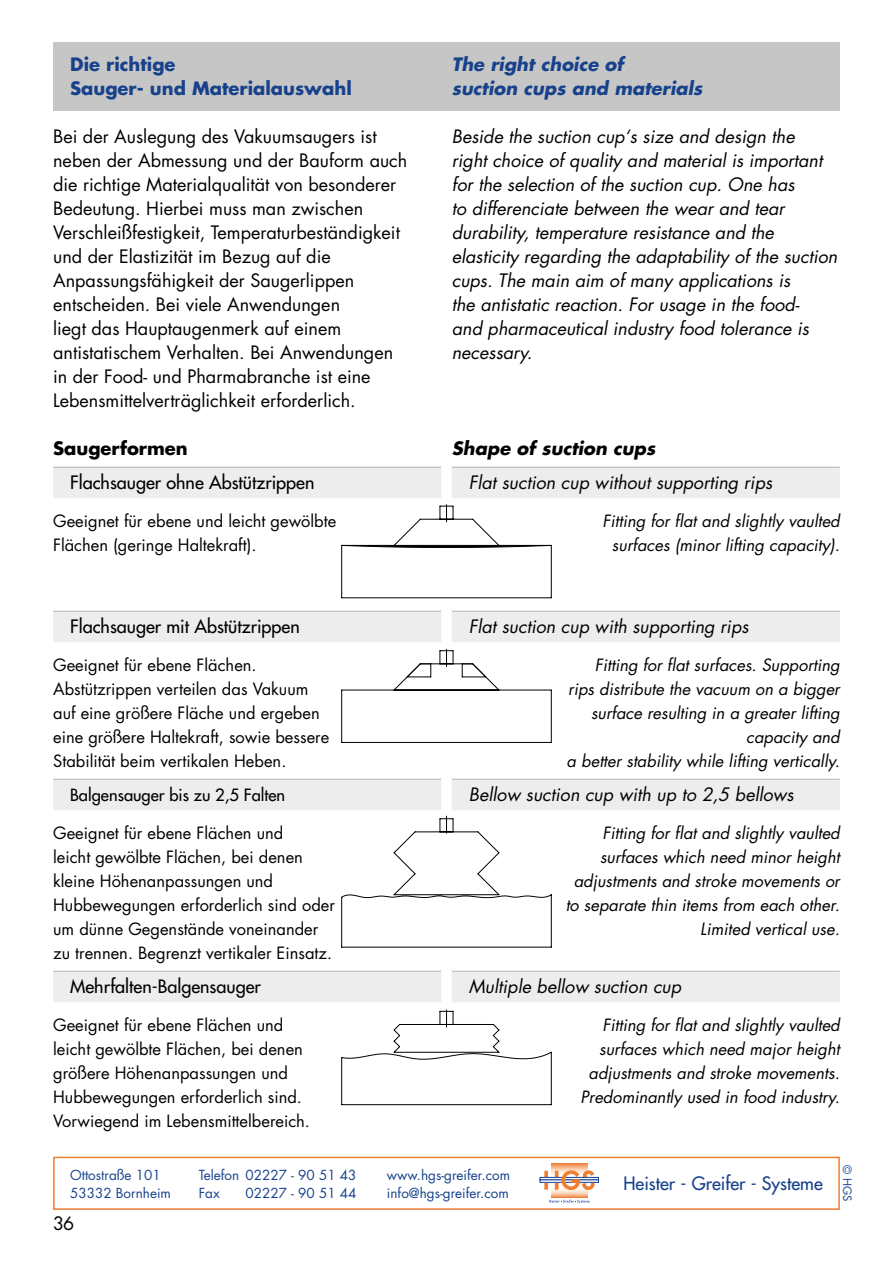
<style>
.page{position:relative;width:893px;height:1263px;background:#fff}
.page>*{position:absolute;margin:0;border:0;box-sizing:border-box;transform-origin:0 0}
.t1{font:italic 18px/24px "Futura";color:#000}
.t2{font:18px/24px "Futura";color:#000}
.t3{font:18px "Futura";color:#000}
.t4{font:italic 700 18px/24px "Futura";color:#17428b}
.t5{font:700 18px/24px "Futura";color:#17428b}
.t6{font:18px "Futura";color:#17428b}
.t7{font:italic 700 18px "Futura";color:#000}
.t8{font:700 18px "Futura";color:#000}
.t9{font:16.5px/24px "Futura";color:#000}
.t10{font:italic 16.5px/24px "Futura";color:#000;text-align:right}
.t11{font:16.5px "Futura";color:#000}
.t12{font:13.5px/18px "Futura";color:#17428b}
.t13{font:11.25px "Futura";color:#17428b}
</style>
<div class="page">
<div style="left:53px;top:1157px;width:787px;height:53px;background:#fff;border:2px solid #f07e31"></div>
<svg style="left:551px;top:1163px;width:37px;height:34px"></svg>
<svg style="left:549px;top:1199px;width:41px;height:4px"></svg>
<div style="left:540px;top:1177px;width:59px;height:3px;border:1px solid #164194"></div>
<div style="left:540px;top:1180px;width:59px;height:2px;border:1px solid #164194"></div>
<svg style="left:544px;top:1170px;width:50px;height:20px"></svg>
<div style="left:53px;top:43px;width:787px;height:68px;background:#c6c6c6"></div>
<hr style="left:53px;top:467px;width:388px;height:1px;background:#c6c6c6">
<div style="left:53px;top:468px;width:388px;height:30px;background:#ededed"></div>
<hr style="left:53px;top:611px;width:388px;height:1px;background:#c6c6c6">
<div style="left:53px;top:612px;width:388px;height:30px;background:#ededed"></div>
<hr style="left:53px;top:779px;width:388px;height:1px;background:#c6c6c6">
<div style="left:53px;top:780px;width:388px;height:30px;background:#ededed"></div>
<hr style="left:53px;top:971px;width:388px;height:1px;background:#c6c6c6">
<div style="left:53px;top:972px;width:388px;height:30px;background:#ededed"></div>
<hr style="left:452px;top:467px;width:388px;height:1px;background:#c6c6c6">
<div style="left:452px;top:468px;width:388px;height:30px;background:#ededed"></div>
<hr style="left:452px;top:611px;width:388px;height:1px;background:#c6c6c6">
<div style="left:452px;top:612px;width:388px;height:30px;background:#ededed"></div>
<hr style="left:452px;top:779px;width:388px;height:1px;background:#c6c6c6">
<div style="left:452px;top:780px;width:388px;height:30px;background:#ededed"></div>
<hr style="left:452px;top:971px;width:388px;height:1px;background:#c6c6c6">
<div style="left:452px;top:972px;width:388px;height:30px;background:#ededed"></div>
<svg style="left:341px;top:504px;width:211px;height:94px"></svg>
<div style="left:340px;top:814px;width:213px;height:139px;background:linear-gradient(to right,#fff,#fff)"></div>
<svg style="left:341px;top:816px;width:211px;height:131px"></svg>
<svg style="left:341px;top:1009px;width:211px;height:96px"></svg>
<svg style="left:341px;top:648px;width:211px;height:95px"></svg>
<p class="t5" style="left:70px;top:52px;width:283px">Die richtige<br>Sauger- und Materialauswahl</p>
<p class="t4" style="left:452px;top:52px;width:252px">The right choice of<br>suction cups and materials</p>
<p class="t2" style="left:53px;top:124px;width:356px">Bei der Auslegung des Vakuumsaugers ist neben der Abmessung und der Bauform auch die richtige Materialqualität von besonderer Bedeutung. Hierbei muss man zwischen Verschleißfestigkeit, Temperaturbeständigkeit und der Elastizität im Bezug auf die Anpassungsfähigkeit der Saugerlippen entscheiden. Bei viele Anwendungen<br>liegt das Hauptaugenmerk auf einem antistatischem Verhalten. Bei Anwendungen in der Food- und Pharmabranche ist eine Lebensmittelverträglichkeit erforderlich.</p>
<p class="t8" style="left:53px;top:435px;width:136px">Saugerformen</p>
<p class="t3" style="left:70px;top:471px;width:246px">Flachsauger ohne Abstützrippen</p>
<p class="t9" style="left:53px;top:508px;width:285px">Geeignet für ebene und leicht gewölbte<br>Flächen (geringe Haltekraft).</p>
<p class="t1" style="left:452px;top:124px;width:387px">Beside the suction cup‘s size and design the<br>right choice of quality and material is important for the selection of the suction cup. One has<br>to differenciate between the wear and tear durability, temperature resistance and the elasticity regarding the adaptability of the suction cups. The main aim of many applications is<br>the antistatic reaction. For usage in the food-<br>and pharmaceutical industry food tolerance is necessary.</p>
<p class="t7" style="left:452px;top:435px;width:205px">Shape of suction cups</p>
<p class="t1" style="left:469px;top:470px;width:305px">Flat suction cup without supporting rips</p>
<p class="t10" style="left:603px;top:508px;width:239px;text-align:center">Fitting for flat and slightly vaulted surfaces (minor lifting capacity).</p>
<p class="t3" style="left:70px;top:615px;width:231px">Flachsauger mit Abstützrippen</p>
<p class="t9" style="left:53px;top:652px;width:278px">Geeignet für ebene Flächen.<br>Abstützrippen verteilen das Vakuum auf eine größere Fläche und ergeben eine größere Haltekraft, sowie bessere Stabilität beim vertikalen Heben.</p>
<p class="t11" style="left:70px;top:784px;width:216px">Balgensauger bis zu 2,5 Falten</p>
<p class="t9" style="left:53px;top:821px;width:283px">Geeignet für ebene Flächen und<br>leicht gewölbte Flächen, bei denen kleine Höhenanpassungen und Hubbewegungen erforderlich sind oder um dünne Gegenstände voneinander zu trennen. Begrenzt vertikaler Einsatz.</p>
<p class="t3" style="left:70px;top:975px;width:192px">Mehrfalten-Balgensauger</p>
<p class="t9" style="left:53px;top:1012px;width:258px">Geeignet für ebene Flächen und leicht gewölbte Flächen, bei denen größere Höhenanpassungen und Hubbewegungen erforderlich sind.<br>Vorwiegend im Lebensmittelbereich.</p>
<p class="t12" style="left:70px;top:1165px;width:102px">Ottostraße 101<br>53332 Bornheim</p>
<p class="t12" style="left:199px;top:1165px;width:159px">Telefon 02227 - 90 51 43<br>Fax</p>
<p class="t12" style="left:246px;top:1183px;width:112px">02227 - 90 51 44</p>
<p class="t2" style="left:53px;top:1211px;width:23px">36</p>
<p class="t1" style="left:469px;top:614px;width:281px">Flat suction cup with supporting rips</p>
<p class="t10" style="left:567px;top:652px;width:275px">Fitting for flat surfaces. Supporting rips distribute the vacuum on a bigger surface resulting in a greater lifting capacity and<br>a better stability while lifting vertically.</p>
<p class="t1" style="left:469px;top:782px;width:326px">Bellow suction cup with up to 2,5 bellows</p>
<p class="t10" style="left:566px;top:820px;width:276px">Fitting for flat and slightly vaulted surfaces which need minor height adjustments and stroke movements or to separate thin items from each other.<br>Limited vertical use.</p>
<p class="t1" style="left:469px;top:974px;width:214px">Multiple bellow suction cup</p>
<p class="t10" style="left:581px;top:1012px;width:261px">Fitting for flat and slightly vaulted surfaces which need major height adjustments and stroke movements.<br>Predominantly used in food industry.</p>
<p class="t12" style="left:387px;top:1165px;width:125px">www.hgs-greifer.com info@hgs-greifer.com</p>
<p class="t6" style="left:623px;top:1172px;width:201px">Heister - Greifer - Systeme</p>
<p class="t13" style="left:855px;top:1165px;width:38px;rotate:90deg">© HGS</p>
</div>
